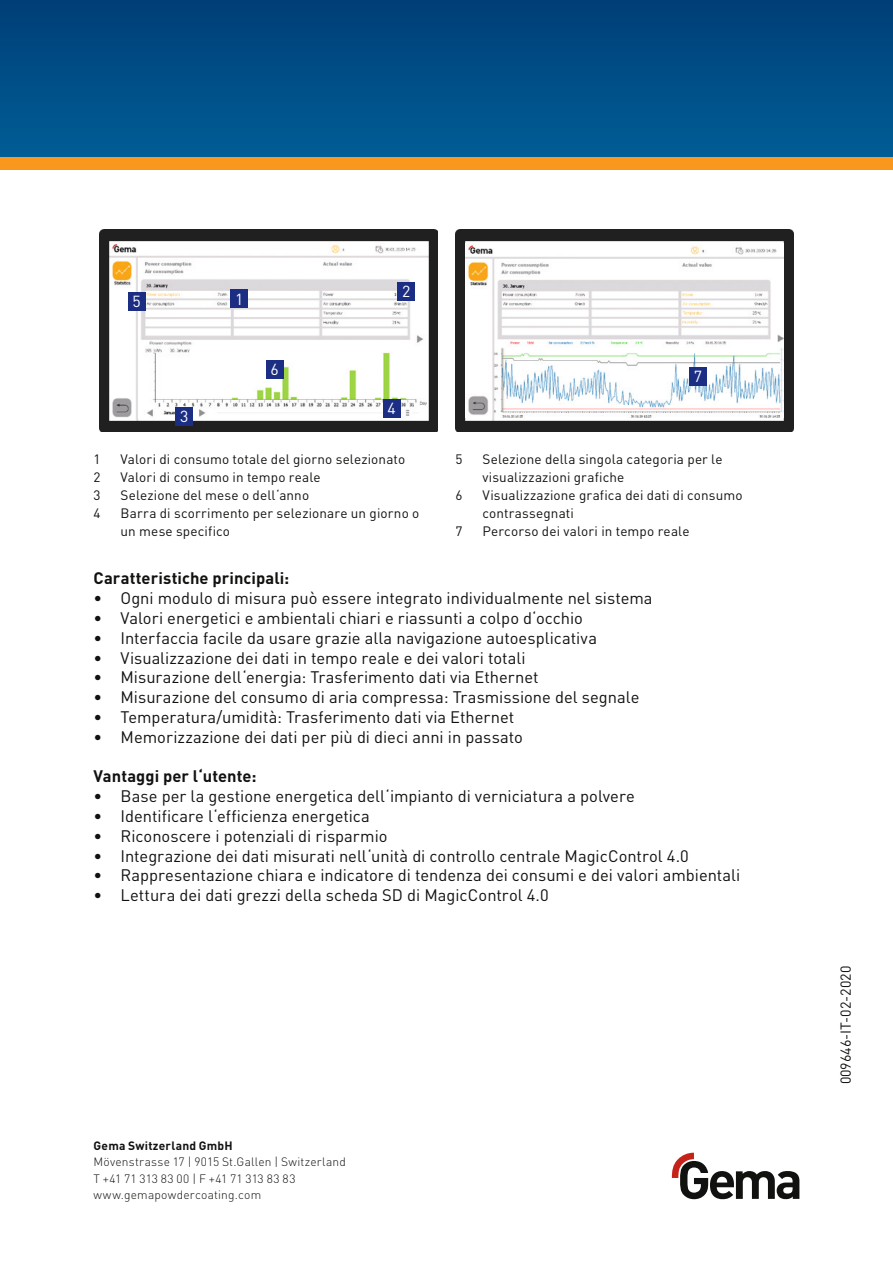
<style>
.page{position:relative;width:893px;height:1263px;background:#fff}
.page>*{position:absolute;margin:0;border:0;box-sizing:border-box;transform-origin:0 0}
.t1{font:16.5px "DIN Pro";color:#11110f}
.t2{font:700 16.5px "DIN Pro";letter-spacing:.005em;color:#11110f}
.t3{font:15.9px "DIN Pro";color:#fff}
.Datum_fr{font:14.25px "DIN Pro";color:#11110f}
.t4{font:13.5px/18px "DIN Pro";letter-spacing:.01em;color:#11110f}
.Address_Black_Light{font:300 12px "DIN Pro";letter-spacing:.015em;color:#11110f}
.Address_Black_Bold_1{font:700 12px "DIN Pro";letter-spacing:.02em;color:#11110f}
</style>
<div class="page">
<div style="left:0;top:0;width:893px;height:157px;background:linear-gradient(to bottom,#003e77,#005d96)"></div>
<div style="left:0;top:157px;width:893px;height:13px;background:#f9981c"></div>
<svg style="left:672px;top:1153px;width:127px;height:46px"></svg>
<img style="left:455px;top:230px;width:338px;height:202px">
<img style="left:100px;top:230px;width:337px;height:202px">
<img style="left:110px;top:243px;width:316px;height:175px">
<img style="left:466px;top:244px;width:317px;height:173px">
<div style="left:230px;top:290px;width:18px;height:18px;background:#1c2e84"></div>
<div style="left:397px;top:282px;width:18px;height:18px;background:#1c2e84"></div>
<div style="left:175px;top:407px;width:18px;height:19px;background:#1c2e84"></div>
<div style="left:383px;top:399px;width:18px;height:19px;background:#1c2e84"></div>
<div style="left:128px;top:292px;width:18px;height:19px;background:#1c2e84"></div>
<div style="left:266px;top:360px;width:17px;height:19px;background:#1c2e84"></div>
<div style="left:689px;top:367px;width:18px;height:19px;background:#1c2e84"></div>
<p class="t3" style="left:132px;top:289px;width:10px">5</p>
<p class="t3" style="left:180px;top:404px;width:10px">3</p>
<p class="t3" style="left:235px;top:286px;width:10px">1</p>
<p class="t3" style="left:270px;top:357px;width:10px">6</p>
<p class="t3" style="left:402px;top:278px;width:10px">2</p>
<p class="t3" style="left:388px;top:396px;width:10px">4</p>
<p class="t4" style="left:94px;top:448px;width:9px">1</p>
<p class="t4" style="left:121px;top:448px;width:286px">Valori di consumo totale del giorno selezionato</p>
<p class="t4" style="left:94px;top:466px;width:9px">2</p>
<p class="t4" style="left:121px;top:466px;width:202px">Valori di consumo in tempo reale</p>
<p class="t4" style="left:94px;top:484px;width:9px">3</p>
<p class="t4" style="left:121px;top:484px;width:190px">Selezione del mese o dell‘anno</p>
<p class="t4" style="left:94px;top:502px;width:9px">4</p>
<p class="t4" style="left:121px;top:502px;width:300px">Barra di scorrimento per selezionare un giorno o un mese specifico</p>
<p class="t3" style="left:694px;top:364px;width:10px">7</p>
<p class="t4" style="left:455px;top:448px;width:9px">5</p>
<p class="t4" style="left:482px;top:448px;width:242px">Selezione della singola categoria per le visualizzazioni grafiche</p>
<p class="t4" style="left:455px;top:484px;width:9px">6</p>
<p class="t4" style="left:482px;top:484px;width:262px">Visualizzazione grafica dei dati di consumo contrassegnati</p>
<p class="t4" style="left:455px;top:520px;width:9px">7</p>
<p class="t4" style="left:482px;top:520px;width:208px">Percorso dei valori in tempo reale</p>
<p class="t2" style="left:94px;top:565px;width:197px">Caratteristiche principali:</p>
<p class="t1" style="left:94px;top:585px;width:561px">• Ogni modulo di misura può essere integrato individualmente nel sistema</p>
<p class="t1" style="left:94px;top:605px;width:491px">• Valori energetici e ambientali chiari e riassunti a colpo d‘occhio</p>
<p class="t1" style="left:94px;top:625px;width:505px">• Interfaccia facile da usare grazie alla navigazione autoesplicativa</p>
<p class="t1" style="left:94px;top:645px;width:434px">• Visualizzazione dei dati in tempo reale e dei valori totali</p>
<p class="t1" style="left:94px;top:664px;width:447px">• Misurazione dell‘energia: Trasferimento dati via Ethernet</p>
<p class="t1" style="left:94px;top:684px;width:547px">• Misurazione del consumo di aria compressa: Trasmissione del segnale</p>
<p class="t1" style="left:94px;top:704px;width:422px">• Temperatura/umidità: Trasferimento dati via Ethernet</p>
<p class="t1" style="left:94px;top:724px;width:431px">• Memorizzazione dei dati per più di dieci anni in passato</p>
<p class="t2" style="left:94px;top:763px;width:165px">Vantaggi per l‘utente:</p>
<p class="t1" style="left:94px;top:783px;width:543px">• Base per la gestione energetica dell‘impianto di verniciatura a polvere</p>
<p class="t1" style="left:94px;top:803px;width:278px">• Identificare l‘efficienza energetica</p>
<p class="t1" style="left:94px;top:823px;width:296px">• Riconoscere i potenziali di risparmio</p>
<p class="t1" style="left:94px;top:843px;width:597px">• Integrazione dei dati misurati nell‘unità di controllo centrale MagicControl 4.0</p>
<p class="t1" style="left:94px;top:862px;width:648px">• Rappresentazione chiara e indicatore di tendenza dei consumi e dei valori ambientali</p>
<p class="t1" style="left:94px;top:882px;width:457px">• Lettura dei dati grezzi della scheda SD di MagicControl 4.0</p>
<p class="Address_Black_Bold_1" style="left:94px;top:1135px;width:141px">Gema Switzerland GmbH</p>
<p class="Address_Black_Light" style="left:94px;top:1152px;width:254px">Mövenstrasse 17 | 9015 St.Gallen | Switzerland</p>
<p class="Address_Black_Light" style="left:94px;top:1169px;width:204px">T +41 71 313 83 00 | F +41 71 313 83 83</p>
<p class="Address_Black_Light" style="left:94px;top:1185px;width:169px">www.gemapowdercoating.com</p>
<p class="Datum_fr" style="left:835px;top:1084px;width:120px;rotate:-90deg">009646-IT-02-2020</p>
</div>
